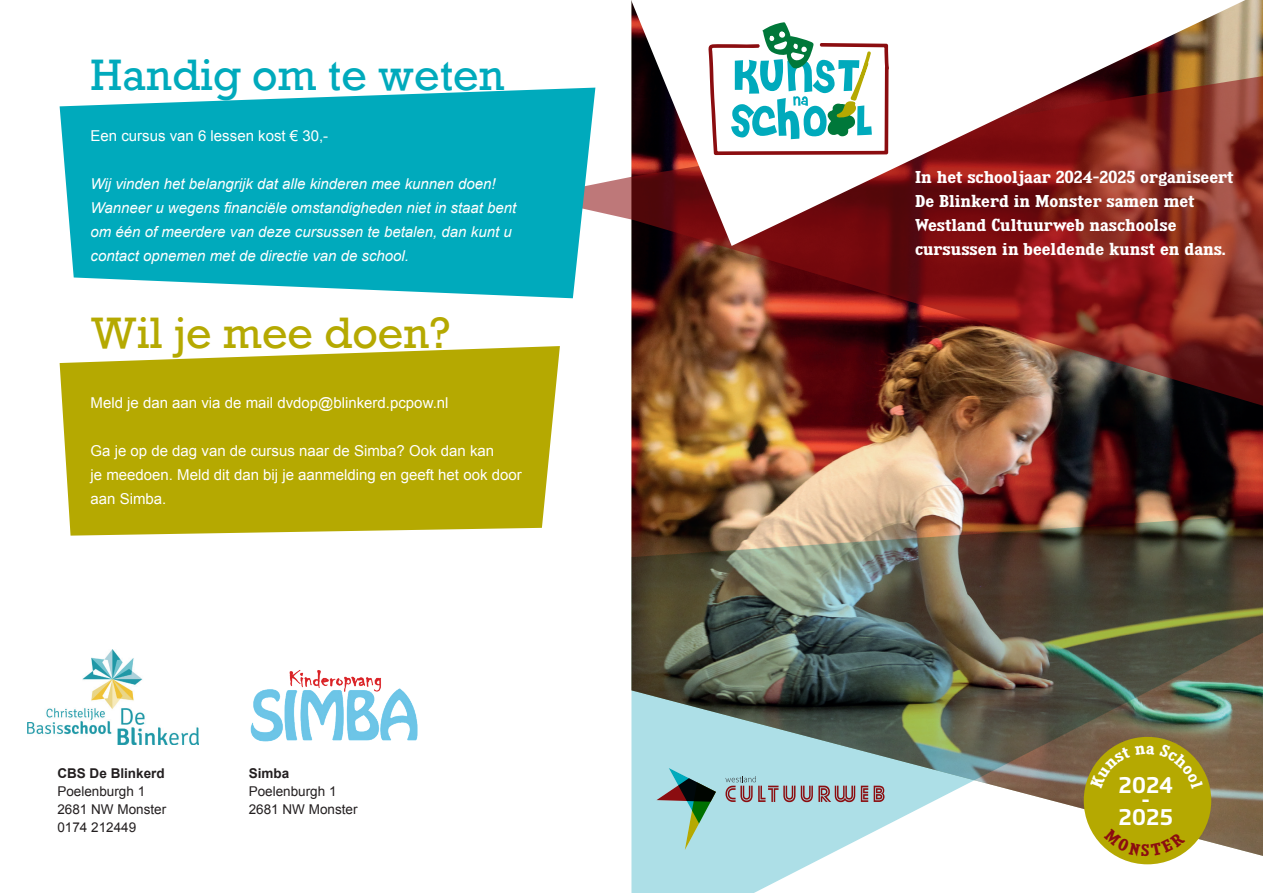
<style>
.page{position:relative;width:1263px;height:893px;background:#fff}
.page>*{position:absolute;margin:0;border:0;box-sizing:border-box;transform-origin:0 0}
.t1{font:41.4px "Rockwell";color:#00aabc}
.t2{font:41.4px "Rockwell";color:#b5a901}
.t3{font:700 23.4px/18px "Flexo";letter-spacing:-.01em;color:#fff;text-align:center}
.t4{font:italic 15px/24px "Arial";color:#fff}
.t5{font:15px/24px "Arial";color:#fff}
.t6{font:700 15px/24px "Kingsbridge Rg";color:#fff}
.t7{font:700 14.7px "Kingsbridge Rg";color:#8b0d10}
.t8{font:13.5px/18px "Arial";color:#231f20}
.t9{font:700 13.5px "Arial";color:#231f20}
</style>
<div class="page">
<img style="left:631px;top:0;width:632px;height:497px">
<img style="left:631px;top:497px;width:632px;height:396px">
<div style="left:1084px;top:737px;width:127px;height:127px;background:#b5a901;border-radius:50%"></div>
<svg style="left:861px;top:786px;width:7px;height:16px"></svg>
<svg style="left:874px;top:786px;width:10px;height:16px"></svg>
<svg style="left:801px;top:786px;width:54px;height:16px"></svg>
<svg style="left:725px;top:776px;width:70px;height:26px;background:#a2adb3"></svg>
<svg style="left:656px;top:768px;width:60px;height:82px;background:#8ab3ae"></svg>
<img style="left:567px;top:70px;width:696px;height:406px">
<svg style="left:631px;top:0;width:614px;height:246px"></svg>
<svg style="left:708px;top:22px;width:181px;height:133px"></svg>
<svg style="left:60px;top:346px;width:500px;height:190px;background:#bbb118"></svg>
<svg style="left:60px;top:88px;width:535px;height:210px;background:#1eb3c3"></svg>
<img style="left:28px;top:650px;width:170px;height:94px">
<img style="left:250px;top:670px;width:168px;height:72px">
<svg style="left:1090px;top:744px;width:113px;height:29px"></svg>
<svg style="left:1103px;top:846px;width:13px;height:10px"></svg>
<svg style="left:1179px;top:852px;width:6px;height:4px"></svg>
<h1 class="t1" style="left:91px;top:49px;width:416px">Handig om te weten</h1>
<p class="t5" style="left:91px;top:124px;width:239px">Een cursus van 6 lessen kost € 30,-</p>
<p class="t4" style="left:91px;top:172px;width:427px">Wij vinden het belangrijk dat alle kinderen mee kunnen doen!<br>Wanneer u wegens financiële omstandigheden niet in staat bent om één of meerdere van deze cursussen te betalen, dan kunt u contact opnemen met de directie van de school.</p>
<h1 class="t2" style="left:91px;top:307px;width:361px">Wil je mee doen?</h1>
<p class="t5" style="left:91px;top:391px;width:359px">Meld je dan aan via de mail dvdop@blinkerd.pcpow.nl</p>
<p class="t5" style="left:91px;top:439px;width:433px">Ga je op de dag van de cursus naar de Simba? Ook dan kan<br>je meedoen. Meld dit dan bij je aanmelding en geeft het ook door aan Simba.</p>
<p class="t9" style="left:57px;top:765px;width:109px">CBS De Blinkerd</p>
<p class="t8" style="left:57px;top:783px;width:110px">Poelenburgh 1<br>2681 NW Monster<br>0174 212449</p>
<p class="t9" style="left:249px;top:765px;width:42px">Simba</p>
<p class="t8" style="left:249px;top:783px;width:110px">Poelenburgh 1<br>2681 NW Monster</p>
<p class="t6" style="left:915px;top:165px;width:320px">In het schooljaar 2024-2025 organiseert De Blinkerd in Monster samen met Westland Cultuurweb naschoolse cursussen in beeldende kunst en dans.</p>
<h2 class="t3" style="left:1118px;top:776px;width:56px">2024</h2>
<h2 class="t3" style="left:1119px;top:789px;width:56px">-<br>2025</h2>
<p class="t7" style="left:1141px;top:842px;width:10px">S</p>
</div>
